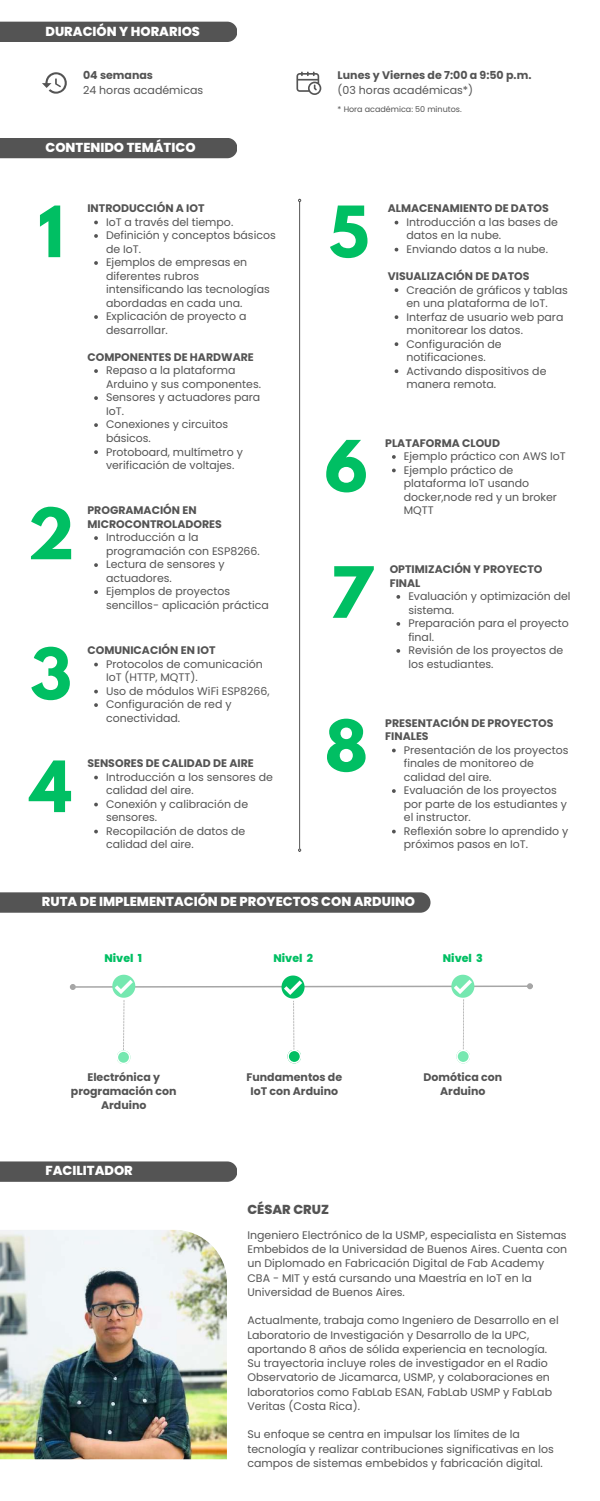
<style>
.page{position:relative;width:600px;height:1501px;background:#fff}
.page>*{position:absolute;margin:0;border:0;box-sizing:border-box;transform-origin:0 0}
.t1{font:700 62.6px "League Spartan";color:#00bf63}
.t2{font:800 13px "Poppins";color:#fff}
.t3{font:800 13px "Poppins";color:#545454}
.t4{font:11px/13.5px "Poppins";color:#545454}
.t5{font:700 11px/14.2px "Poppins";color:#545454}
.t6{font:800 11px "Poppins";color:#00bf63}
.t7{font:8px "Poppins";color:#545454}
</style>
<div class="page">
<div style="left:0;top:1161px;width:237px;height:20px;background:#545454"></div>
<img style="left:0;top:1230px;width:227px;height:228px">
<hr style="left:299px;top:202px;width:1px;height:646px;background:#545454">
<div style="left:0;top:138px;width:237px;height:20px;background:#545454"></div>
<div style="left:0;top:22px;width:237px;height:20px;background:#545454"></div>
<svg style="left:42px;top:72px;width:25px;height:22px"></svg>
<svg style="left:296px;top:72px;width:25px;height:23px"></svg>
<div style="left:0;top:892px;width:431px;height:20px;background:#545454"></div>
<svg style="left:70px;top:974px;width:463px;height:89px"></svg>
<svg style="left:94px;top:220px;width:4px;height:4px"></svg>
<svg style="left:94px;top:234px;width:4px;height:4px"></svg>
<svg style="left:94px;top:261px;width:4px;height:4px"></svg>
<svg style="left:94px;top:315px;width:4px;height:4px"></svg>
<svg style="left:94px;top:369px;width:4px;height:4px"></svg>
<svg style="left:94px;top:396px;width:4px;height:4px"></svg>
<svg style="left:94px;top:423px;width:4px;height:4px"></svg>
<svg style="left:94px;top:450px;width:4px;height:4px"></svg>
<svg style="left:94px;top:536px;width:4px;height:4px"></svg>
<svg style="left:94px;top:563px;width:4px;height:4px"></svg>
<svg style="left:94px;top:590px;width:4px;height:4px"></svg>
<svg style="left:94px;top:662px;width:4px;height:4px"></svg>
<svg style="left:94px;top:689px;width:4px;height:4px"></svg>
<svg style="left:94px;top:703px;width:4px;height:3px"></svg>
<svg style="left:94px;top:775px;width:4px;height:4px"></svg>
<svg style="left:94px;top:802px;width:4px;height:4px"></svg>
<svg style="left:94px;top:829px;width:4px;height:4px"></svg>
<svg style="left:395px;top:288px;width:3px;height:4px"></svg>
<svg style="left:395px;top:315px;width:3px;height:4px"></svg>
<svg style="left:395px;top:342px;width:3px;height:4px"></svg>
<svg style="left:395px;top:369px;width:3px;height:4px"></svg>
<svg style="left:392px;top:455px;width:4px;height:4px"></svg>
<svg style="left:392px;top:468px;width:4px;height:4px"></svg>
<svg style="left:396px;top:595px;width:4px;height:3px"></svg>
<svg style="left:396px;top:622px;width:4px;height:3px"></svg>
<svg style="left:396px;top:649px;width:4px;height:3px"></svg>
<svg style="left:392px;top:748px;width:4px;height:4px"></svg>
<svg style="left:392px;top:789px;width:4px;height:3px"></svg>
<svg style="left:392px;top:829px;width:4px;height:4px"></svg>
<p class="t2" style="left:45px;top:22px;width:156px">DURACIÓN Y HORARIOS</p>
<p class="t5" style="left:83px;top:68px;width:71px">04 semanas</p>
<p class="t4" style="left:83px;top:83px;width:122px">24 horas académicas</p>
<p class="t2" style="left:45px;top:138px;width:152px">CONTENIDO TEMÁTICO</p>
<h1 class="t1" style="left:38px;top:201px;width:27px">1</h1>
<p class="t5" style="left:87px;top:201px;width:119px">INTRODUCCIÓN A IOT</p>
<p class="t4" style="left:106px;top:215px;width:171px">IoT a través del tiempo.<br>Definición y conceptos básicos de IoT.<br>Ejemplos de empresas en diferentes rubros intensificando las tecnologías abordadas en cada una.<br>Explicación de proyecto a desarrollar.</p>
<p class="t5" style="left:87px;top:350px;width:168px">COMPONENTES DE HARDWARE</p>
<p class="t4" style="left:106px;top:364px;width:156px">Repaso a la plataforma<br>Arduino y sus componentes.<br>Sensores y actuadores para<br>IoT.<br>Conexiones y circuitos básicos.<br>Protoboard, multímetro y verificación de voltajes.</p>
<h1 class="t1" style="left:28px;top:503px;width:49px">2</h1>
<p class="t5" style="left:87px;top:504px;width:136px;line-height:13.5px">PROGRAMACIÓN EN<br>MICROCONTROLADORES</p>
<p class="t4" style="left:106px;top:531px;width:164px">Introducción a la programación con ESP8266.<br>Lectura de sensores y actuadores.<br>Ejemplos de proyectos sencillos- aplicación práctica</p>
<h1 class="t1" style="left:30px;top:642px;width:43px">3</h1>
<p class="t5" style="left:87px;top:643px;width:130px">COMUNICACIÓN EN IOT</p>
<p class="t4" style="left:106px;top:657px;width:165px">Protocolos de comunicación<br>IoT (HTTP, MQTT).<br>Uso de módulos WiFi ESP8266,<br>Configuración de red y conectividad.</p>
<h1 class="t1" style="left:30px;top:755px;width:43px">4</h1>
<p class="t5" style="left:87px;top:756px;width:168px">SENSORES DE CALIDAD DE AIRE</p>
<p class="t4" style="left:106px;top:770px;width:168px">Introducción a los sensores de calidad del aire.<br>Conexión y calibración de sensores.<br>Recopilación de datos de calidad del aire.</p>
<p class="t5" style="left:338px;top:68px;width:195px">Lunes y Viernes de 7:00 a 9:50 p.m.</p>
<p class="t4" style="left:338px;top:83px;width:137px">(03 horas académicas*)</p>
<p class="t7" style="left:338px;top:104px;width:126px">* Hora académica: 50 minutos.</p>
<h1 class="t1" style="left:329px;top:201px;width:42px">5</h1>
<p class="t5" style="left:388px;top:201px;width:162px">ALMACENAMIENTO DE DATOS</p>
<p class="t4" style="left:406px;top:215px;width:153px">Introducción a las bases de datos en la nube.<br>Enviando datos a la nube.</p>
<p class="t5" style="left:388px;top:269px;width:143px">VISUALIZACIÓN DE DATOS</p>
<p class="t4" style="left:406px;top:283px;width:163px">Creación de gráficos y tablas en una plataforma de IoT.<br>Interfaz de usuario web para monitorear los datos.<br>Configuración de notificaciones.<br>Activando dispositivos de manera remota.</p>
<h1 class="t1" style="left:325px;top:435px;width:45px">6</h1>
<p class="t5" style="left:385px;top:436px;width:116px">PLATAFORMA CLOUD</p>
<p class="t4" style="left:404px;top:449px;width:163px">Ejemplo práctico con AWS IoT<br>Ejemplo práctico de plataforma IoT usando docker,node red y un broker<br>MQTT</p>
<h1 class="t1" style="left:329px;top:561px;width:45px">7</h1>
<p class="t5" style="left:390px;top:562px;width:154px;line-height:13.5px">OPTIMIZACIÓN Y PROYECTO<br>FINAL</p>
<p class="t4" style="left:408px;top:589px;width:164px">Evaluación y optimización del sistema.<br>Preparación para el proyecto final.<br>Revisión de los proyectos de los estudiantes.</p>
<h1 class="t1" style="left:325px;top:714px;width:44px">8</h1>
<p class="t5" style="left:385px;top:716px;width:170px;line-height:13.5px">PRESENTACIÓN DE PROYECTOS<br>FINALES</p>
<p class="t4" style="left:404px;top:743px;width:166px">Presentación de los proyectos finales de monitoreo de calidad del aire.<br>Evaluación de los proyectos por parte de los estudiantes y el instructor.<br>Reflexión sobre lo aprendido y próximos pasos en IoT.</p>
<p class="t2" style="left:42px;top:892px;width:375px">RUTA DE IMPLEMENTACIÓN DE PROYECTOS CON ARDUINO</p>
<p class="t6" style="left:104px;top:950px;width:39px">Nivel 1</p>
<p class="t6" style="left:273px;top:950px;width:41px">Nivel 2</p>
<p class="t6" style="left:443px;top:950px;width:41px">Nivel 3</p>
<p class="t5" style="left:71px;top:1069px;width:107px;text-align:center">Electrónica y programación con<br>Arduino</p>
<p class="t5" style="left:246px;top:1069px;width:97px;text-align:center">Fundamentos de<br>IoT con Arduino</p>
<p class="t5" style="left:423px;top:1069px;width:80px;text-align:center">Domótica con<br>Arduino</p>
<p class="t2" style="left:45px;top:1161px;width:89px">FACILITADOR</p>
<p class="t3" style="left:247px;top:1199px;width:83px">CÉSAR CRUZ</p>
<p class="t4" style="left:247px;top:1227px;width:321px;line-height:14.2px">Ingeniero Electrónico de la USMP, especialista en Sistemas Embebidos de la Universidad de Buenos Aires. Cuenta con un Diplomado en Fabricación Digital de Fab Academy CBA - MIT y está cursando una Maestría en IoT en la Universidad de Buenos Aires.</p>
<p class="t4" style="left:247px;top:1312px;width:313px;line-height:14.2px">Actualmente, trabaja como Ingeniero de Desarrollo en el Laboratorio de Investigación y Desarrollo de la UPC, aportando 8 años de sólida experiencia en tecnología.<br>Su trayectoria incluye roles de investigador en el Radio Observatorio de Jicamarca, USMP, y colaboraciones en laboratorios como FabLab ESAN, FabLab USMP y FabLab Veritas (Costa Rica).</p>
<p class="t4" style="left:247px;top:1426px;width:308px;line-height:14.2px">Su enfoque se centra en impulsar los límites de la tecnología y realizar contribuciones significativas en los campos de sistemas embebidos y fabricación digital.</p>
</div>
